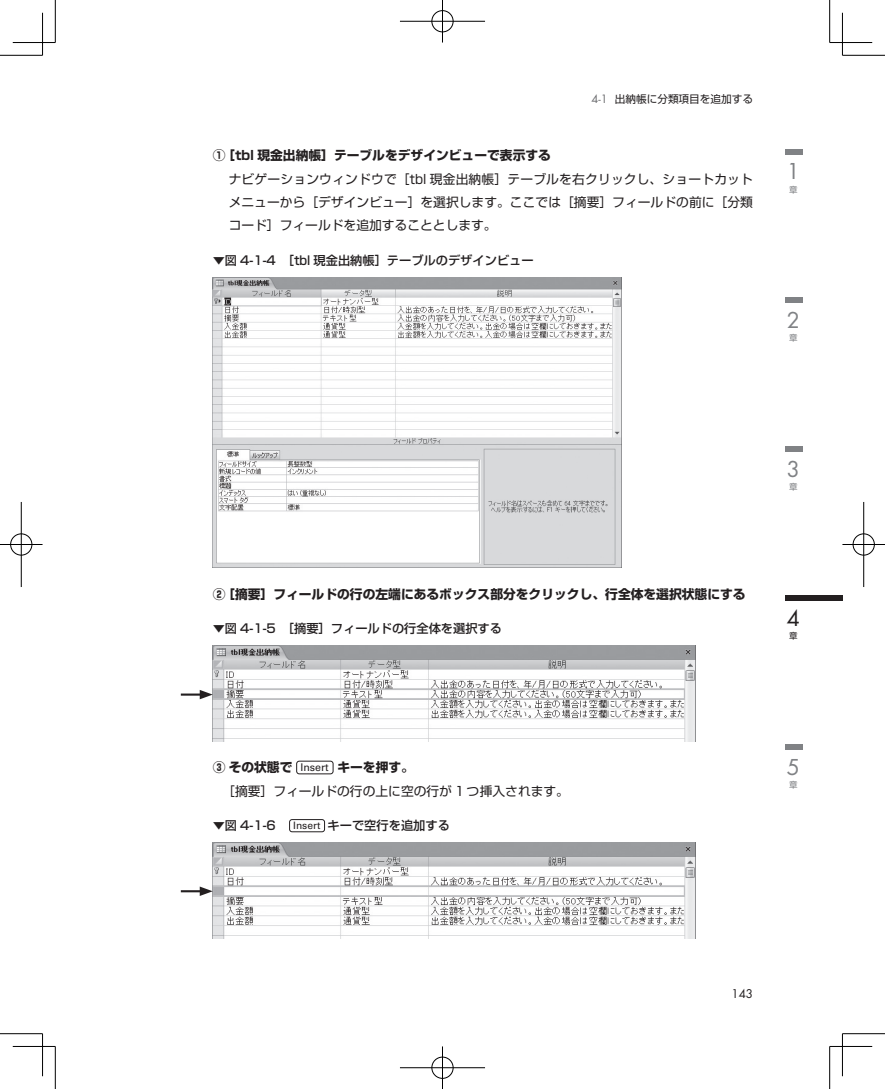
<style>
.page{position:relative;width:885px;height:1089px;background:#fff}
.page>*{position:absolute;margin:0;border:0;box-sizing:border-box;transform-origin:0 0}
.t1{font:21.3px "Futura";color:#808285}
.t2{font:21.3px "Futura";color:#231f20}
.t3{font:12.75px/23.4px "Shin Go Pro";color:#231f20;text-align:justify}
.t4{font:700 12.75px "Shin Go Pro";color:#231f20}
.t5{font:500 12.15px "Shin Go Pro";color:#231f20}
.t6{font:11.7px "Futura";color:#231f20}
.t7{font:10.65px "Shin Go Pro";color:#231f20}
.t8{font:8.55px "Shin Go Pro";color:#808285}
.t9{font:8.55px "Shin Go Pro";color:#231f20}
.s1{font-family:"Futura";font-size:11.1px;color:#6c6d70}
.s2{font-weight:700}
.s3{font-family:"Univers";font-size:10.65px}
.s4{font-family:"Univers";font-weight:400;font-size:10.2px}
</style>
<div class="page">
<div style="left:784px;top:149px;width:17px;height:5px;background:#808285"></div>
<div style="left:784px;top:595px;width:58px;height:6px;background:#231f20"></div>
<div style="left:784px;top:744px;width:17px;height:5px;background:#808285"></div>
<div style="left:784px;top:298px;width:17px;height:5px;background:#808285"></div>
<div style="left:784px;top:446px;width:17px;height:6px;background:#808285"></div>
<img style="left:213px;top:277px;width:408px;height:290px">
<img style="left:213px;top:646px;width:482px;height:95px">
<hr style="left:181px;top:693px;width:22px;height:2px;background:#231f20">
<svg style="left:200px;top:690px;width:13px;height:9px"></svg>
<div style="left:296px;top:760px;width:37px;height:14px;border:1px solid #231f20;border-radius:3px"></div>
<div style="left:289px;top:819px;width:36px;height:13px;border:1px solid #231f20;border-radius:3px"></div>
<img style="left:213px;top:842px;width:482px;height:96px">
<hr style="left:181px;top:890px;width:22px;height:2px;background:#231f20">
<svg style="left:200px;top:886px;width:13px;height:10px"></svg>
<hr style="left:0;top:55px;width:43px;height:1px;background:#000">
<hr style="left:842px;top:55px;width:42px;height:1px;background:#000">
<hr style="left:0;top:1033px;width:43px;height:1px;background:#000">
<hr style="left:842px;top:1033px;width:42px;height:1px;background:#000">
<hr style="left:55px;top:0;width:1px;height:43px;background:#000">
<hr style="left:55px;top:1046px;width:1px;height:43px;background:#000">
<hr style="left:829px;top:0;width:1px;height:43px;background:#000">
<hr style="left:829px;top:1046px;width:1px;height:43px;background:#000">
<hr style="left:13px;top:42px;width:42px;height:1px;background:#000">
<hr style="left:829px;top:42px;width:43px;height:1px;background:#000">
<hr style="left:13px;top:1046px;width:42px;height:1px;background:#000">
<hr style="left:829px;top:1046px;width:43px;height:1px;background:#000">
<hr style="left:42px;top:13px;width:1px;height:42px;background:#000">
<hr style="left:42px;top:1033px;width:1px;height:43px;background:#000">
<hr style="left:842px;top:13px;width:1px;height:42px;background:#000">
<hr style="left:842px;top:1033px;width:1px;height:43px;background:#000">
<div style="left:431px;top:10px;width:23px;height:23px;border:2px solid #fff;border-radius:50%"></div>
<hr style="left:400px;top:20px;width:85px;height:2px;background:#fff">
<hr style="left:441px;top:0;width:2px;height:43px;background:#fff">
<div style="left:431px;top:10px;width:22px;height:22px;border:1px solid #000;border-radius:50%"></div>
<hr style="left:400px;top:21px;width:85px;height:1px;background:#000">
<hr style="left:442px;top:0;width:1px;height:43px;background:#000">
<div style="left:431px;top:1056px;width:23px;height:23px;border:2px solid #fff;border-radius:50%"></div>
<hr style="left:400px;top:1066px;width:85px;height:2px;background:#fff">
<hr style="left:441px;top:1046px;width:2px;height:43px;background:#fff">
<div style="left:431px;top:1056px;width:22px;height:22px;border:1px solid #000;border-radius:50%"></div>
<hr style="left:400px;top:1067px;width:85px;height:1px;background:#000">
<hr style="left:442px;top:1046px;width:1px;height:43px;background:#000">
<div style="left:10px;top:533px;width:23px;height:23px;border:2px solid #fff;border-radius:50%"></div>
<hr style="left:0;top:543px;width:43px;height:2px;background:#fff">
<hr style="left:20px;top:502px;width:2px;height:85px;background:#fff">
<div style="left:10px;top:533px;width:22px;height:22px;border:1px solid #000;border-radius:50%"></div>
<hr style="left:0;top:544px;width:43px;height:1px;background:#000">
<hr style="left:21px;top:502px;width:1px;height:85px;background:#000">
<div style="left:851px;top:533px;width:24px;height:23px;border:2px solid #fff;border-radius:50%"></div>
<hr style="left:842px;top:543px;width:42px;height:2px;background:#fff">
<hr style="left:862px;top:502px;width:2px;height:85px;background:#fff">
<div style="left:852px;top:533px;width:22px;height:22px;border:1px solid #000;border-radius:50%"></div>
<hr style="left:842px;top:544px;width:42px;height:1px;background:#000">
<hr style="left:863px;top:502px;width:1px;height:85px;background:#000">
<p class="t7" style="left:591px;top:90px;width:163px"><span class="s1">4-1</span> 出納帳に分類項目を追加する</p>
<p class="t4" style="left:213px;top:145px;width:340px">① ［tbl 現金出納帳］テーブルをデザインビューで表示する</p>
<p class="t3" style="left:229px;top:165px;width:525px">ナビゲーションウィンドウで［tbl 現金出納帳］テーブルを右クリックし、ショートカットメニューから［デザインビュー］を選択します。ここでは［摘要］フィールドの前に［分類コード］フィールドを追加することとします。</p>
<p class="t5" style="left:213px;top:250px;width:322px">▼図 4-1-4　［tbl 現金出納帳］テーブルのデザインビュー</p>
<h1 class="t1" style="left:786px;top:157px;width:15px">1</h1>
<p class="t8" style="left:789px;top:182px;width:10px">章</p>
<h1 class="t1" style="left:786px;top:306px;width:15px">2</h1>
<p class="t8" style="left:789px;top:331px;width:10px">章</p>
<p class="t4" style="left:213px;top:583px;width:534px">② ［摘要］フィールドの行の左端にあるボックス部分をクリックし、行全体を選択状態にする</p>
<p class="t5" style="left:213px;top:618px;width:291px">▼図 4-1-5　［摘要］フィールドの行全体を選択する</p>
<h1 class="t1" style="left:786px;top:455px;width:15px">3</h1>
<p class="t8" style="left:789px;top:480px;width:10px">章</p>
<h1 class="t2" style="left:786px;top:603px;width:15px">4</h1>
<p class="t9" style="left:789px;top:629px;width:10px">章</p>
<p class="t3" style="left:222px;top:754px;width:348px;text-indent:-10px"><span class="s2">③ その状態で</span> <span class="s3">Insert</span> <span class="s2">キーを押す。<br></span>［摘要］フィールドの行の上に空の行が 1 つ挿入されます。</p>
<p class="t5" style="left:213px;top:815px;width:239px">▼図 4-1-6　 <span class="s4">Insert</span> キーで空行を追加する</p>
<h1 class="t1" style="left:786px;top:752px;width:15px">5</h1>
<p class="t8" style="left:789px;top:777px;width:10px">章</p>
<p class="t6" style="left:731px;top:985px;width:23px">143</p>
</div>
